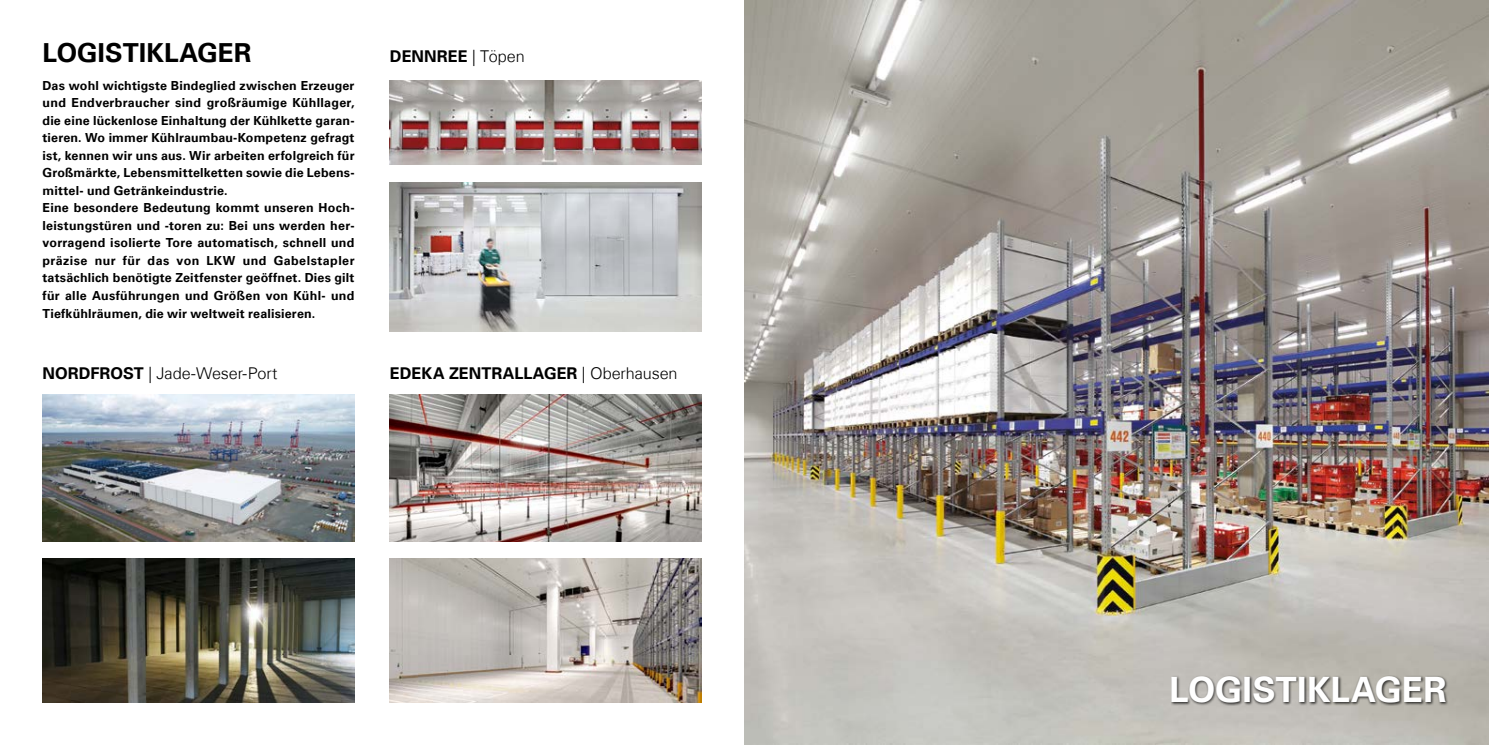
<style>
.page{position:relative;width:1489px;height:745px;background:#fff}
.page>*{position:absolute;margin:0;border:0;box-sizing:border-box;transform-origin:0 0}
.t1{font:700 35px "Univers Com 65";color:#fff}
.t2{font:700 26.25px "Univers Com 65";color:#000}
.t3{font:700 16.25px "Univers Com 65";letter-spacing:.005em;color:#000}
.t4{font:300 16.25px "Univers Com 45";letter-spacing:-.01em;color:#000}
.t5{font:700 12.5px/17.5px "Univers Com 65";letter-spacing:.015em;color:#000}
.s1{font-family:"Univers Com 45";font-weight:300}
.s2{font-family:"Univers Com 65";font-weight:700}
</style>
<div class="page">
<img style="left:390px;top:558px;width:312px;height:144px">
<img style="left:390px;top:394px;width:312px;height:146px">
<img style="left:390px;top:80px;width:312px;height:85px">
<img style="left:390px;top:182px;width:312px;height:149px">
<img style="left:43px;top:394px;width:311px;height:146px">
<img style="left:43px;top:558px;width:311px;height:144px">
<img style="left:744px;top:0;width:744px;height:744px">
<div style="left:1170px;top:674px;width:278px;height:31px;background:#000;opacity:.75"></div>
<h2 class="t2" style="left:43px;top:37px;width:210px">LOGISTIKLAGER</h2>
<p class="t5" style="left:43px;top:77px;width:313px">Das wohl wichtigste Bindeglied zwischen Erzeuger und Endverbraucher sind großräumige Kühllager, die eine lückenlose Einhaltung der Kühlkette garan&shy;tieren. Wo immer Kühlraumbau-Kompetenz gefragt ist, kennen wir uns aus. Wir arbeiten erfolgreich für Großmärkte, Lebensmittelketten sowie die Lebens&shy;mittel- und Getränkeindustrie.<br>Eine besondere Bedeutung kommt unseren Hoch&shy;leistungstüren und -toren zu: Bei uns werden her&shy;vorragend isolierte Tore automatisch, schnell und präzise nur für das von LKW und Gabelstapler tatsächlich benötigte Zeitfenster geöffnet. Dies gilt für alle Ausführungen und Größen von Kühl- und Tiefkühlräumen, die wir weltweit realisieren.</p>
<h3 class="t3" style="left:390px;top:46px;width:136px">DENNREE <span class="s1">| Töpen</span></h3>
<h3 class="t4" style="left:43px;top:363px;width:236px"><span class="s2">NORDFROST</span> | Jade-Weser-Port</h3>
<h3 class="t3" style="left:390px;top:363px;width:289px">EDEKA ZENTRALLAGER <span class="s1">| Oberhausen</span></h3>
<h1 class="t1" style="left:1169px;top:668px;width:279px">LOGISTIKLAGER</h1>
</div>
